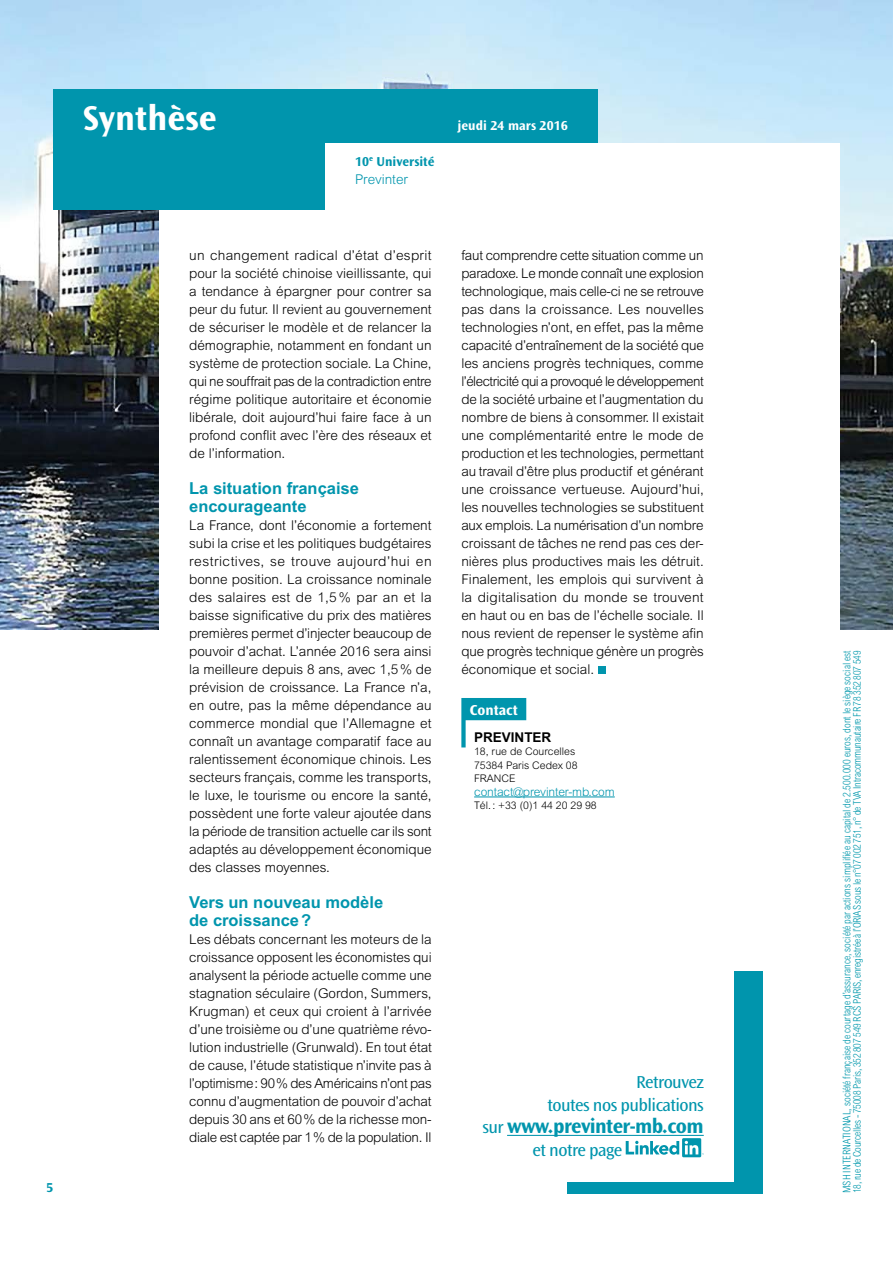
<style>
.page{position:relative;width:893px;height:1263px;background:#fff}
.page>*{position:absolute;margin:0;border:0;box-sizing:border-box;transform-origin:0 0}
.t1{font:700 36px "Ocean Sans Std";color:#fff}
.t2{font:700 21px "Ocean Sans Std";letter-spacing:-.03em;color:#0095ad}
.t3{font:18px/22.5px "Ocean Sans Std";letter-spacing:-.03em;color:#0095ad;text-align:right}
.intertitre{font:700 16.5px/18px "Arial";color:#0095ad}
.titre_exemple{font:700 15px "Ocean Sans Std";color:#fff}
.t4{font:300 13.5px/18px "Arial";color:#000;text-align:justify}
.t5{font:700 13.5px/18px "Ocean Sans Std";color:#0095ad}
.t6{font:700 13.5px "Ocean Sans Std";color:#fff}
.t7{font:700 13.5px "Arial";color:#000}
.t8{font:300 12px "Arial";letter-spacing:-.01em;color:#0095ad}
.t9{font:300 condensed 10.5px/10.5px "Arial";color:#0098ac}
.t10{font:300 10.5px "Arial";color:#000}
.s1{font-family:"Arial";font-weight:300}
.s2{font-weight:400;font-size:18px}
</style>
<div class="page">
<img style="left:0;top:0;width:893px;height:629px">
<div style="left:568px;top:971px;width:195px;height:222px;background:#0095ad"></div>
<div style="left:159px;top:162px;width:574px;height:1019px;background:#fff"></div>
<div style="left:53px;top:89px;width:544px;height:120px;background:#0095ad"></div>
<div style="left:325px;top:143px;width:515px;height:630px;background:#fff"></div>
<div style="left:461px;top:698px;width:65px;height:49px;background:#0095ad"></div>
<div style="left:466px;top:720px;width:64px;height:50px;background:#fff"></div>
<hr style="left:474px;top:797px;width:141px;height:1px;background:#0095ad">
<hr style="left:507px;top:1135px;width:197px;height:1px;background:#0095ad">
<div style="left:598px;top:667px;width:7px;height:7px;background:#0095ad"></div>
<svg style="left:626px;top:1138px;width:78px;height:19px"></svg>
<p class="t5" style="left:46px;top:1178px;width:9px">5</p>
<p class="t1" style="left:83px;top:98px;width:135px">Synthèse</p>
<p class="t5" style="left:355px;top:152px;width:81px">10<sup>e</sup> Université<br><span class="s1">Previnter</span></p>
<p class="t6" style="left:458px;top:118px;width:112px">jeudi 24 mars 2016</p>
<p class="t4" style="left:189px;top:246px;width:244px">un changement radical d’état d’esprit pour la société chinoise vieillissante, qui a tendance à épargner pour contrer sa peur du futur. Il revient au gouvernement de sécuriser le modèle et de relancer la démographie, notamment en fondant un système de protection sociale. La Chine, qui ne souffrait pas de la contradiction entre régime politique autoritaire et économie libérale, doit aujourd’hui faire face à un profond conflit avec l’ère des réseaux et de l’information.</p>
<p class="intertitre" style="left:189px;top:479px;width:171px">La situation française encourageante</p>
<p class="t4" style="left:189px;top:516px;width:244px">La France, dont l’économie a fortement subi la crise et les politiques budgétaires restrictives, se trouve aujourd’hui en bonne position. La croissance nominale des salaires est de 1,5 % par an et la baisse significative du prix des matières premières permet d’injecter beaucoup de pouvoir d’achat. L’année 2016 sera ainsi la meilleure depuis 8 ans, avec 1,5% de prévision de croissance. La France n’a, en outre, pas la même dépendance au commerce mondial que l’Allemagne et connaît un avantage comparatif face au ralentissement économique chinois. Les secteurs français, comme les transports, le luxe, le tourisme ou encore la santé, possèdent une forte valeur ajoutée dans la période de transition actuelle car ils sont adaptés au développement économique des classes moyennes.</p>
<p class="intertitre" style="left:189px;top:893px;width:196px">Vers un nouveau modèle de croissance?</p>
<p class="t4" style="left:189px;top:930px;width:244px">Les débats concernant les moteurs de la croissance opposent les économistes qui analysent la période actuelle comme une stagnation séculaire (Gordon, Summers, Krugman) et ceux qui croient à l’arrivée d’une troisième ou d’une quatrième révo&shy;lution industrielle (Grunwald). En tout état de cause, l’étude statistique n’invite pas à l’optimisme: 90% des Américains n’ont pas connu d’augmentation de pouvoir d’achat depuis 30 ans et 60% de la richesse mon&shy;diale est captée par 1% de la population. Il</p>
<p class="t4" style="left:461px;top:246px;width:244px">faut comprendre cette situation comme un paradoxe. Le monde connaît une explosion technologique, mais celle-ci ne se retrouve pas dans la croissance. Les nouvelles technologies n’ont, en effet, pas la même capacité d’entraînement de la société que les anciens progrès techniques, comme l’électricité qui a provoqué le développement de la société urbaine et l’augmentation du nombre de biens à consommer. Il existait une complémentarité entre le mode de production et les technologies, permettant au travail d’être plus productif et générant une croissance vertueuse. Aujourd’hui, les nouvelles technologies se substituent aux emplois. La numérisation d’un nombre croissant de tâches ne rend pas ces der&shy;nières plus productives mais les détruit.<br>Finalement, les emplois qui survivent à la digitalisation du monde se trouvent en haut ou en bas de l’échelle sociale. Il nous revient de repenser le système afin que progrès technique génère un progrès économique et social.</p>
<p class="titre_exemple" style="left:470px;top:701px;width:49px">Contact</p>
<p class="t7" style="left:474px;top:729px;width:79px">PREVINTER</p>
<p class="t10" style="left:474px;top:746px;width:103px">18, rue de Courcelles</p>
<p class="t10" style="left:474px;top:759px;width:105px">75384 Paris Cedex 08</p>
<p class="t10" style="left:474px;top:773px;width:43px">FRANCE</p>
<p class="t8" style="left:474px;top:785px;width:142px">contact@previnter-mb.com</p>
<p class="t10" style="left:474px;top:800px;width:124px">Tél.: +33 (0)1 44 20 29 98</p>
<p class="t3" style="left:547px;top:1071px;width:158px">Retrouvez<br>toutes nos publications</p>
<p class="t2" style="left:482px;top:1114px;width:223px"><span class="s2">sur</span> www.previnter-mb.com</p>
<p class="t3" style="left:532px;top:1139px;width:91px">et notre page</p>
<p class="t9" style="left:841px;top:1193px;width:544px;rotate:-90deg">MSH INTERNATIONAL, société française de courtage d’assurance, société par actions simplifiée au capital de 2.500.000 euros, dont le siège social est<br>18, rue de Courcelles - 75008 Paris, 352 807 549 RCS PARIS, enregistrée à l’ORIAS sous le n°07 002 751, n° de TVA Intracommunautaire FR 78 352 807 549</p>
</div>
